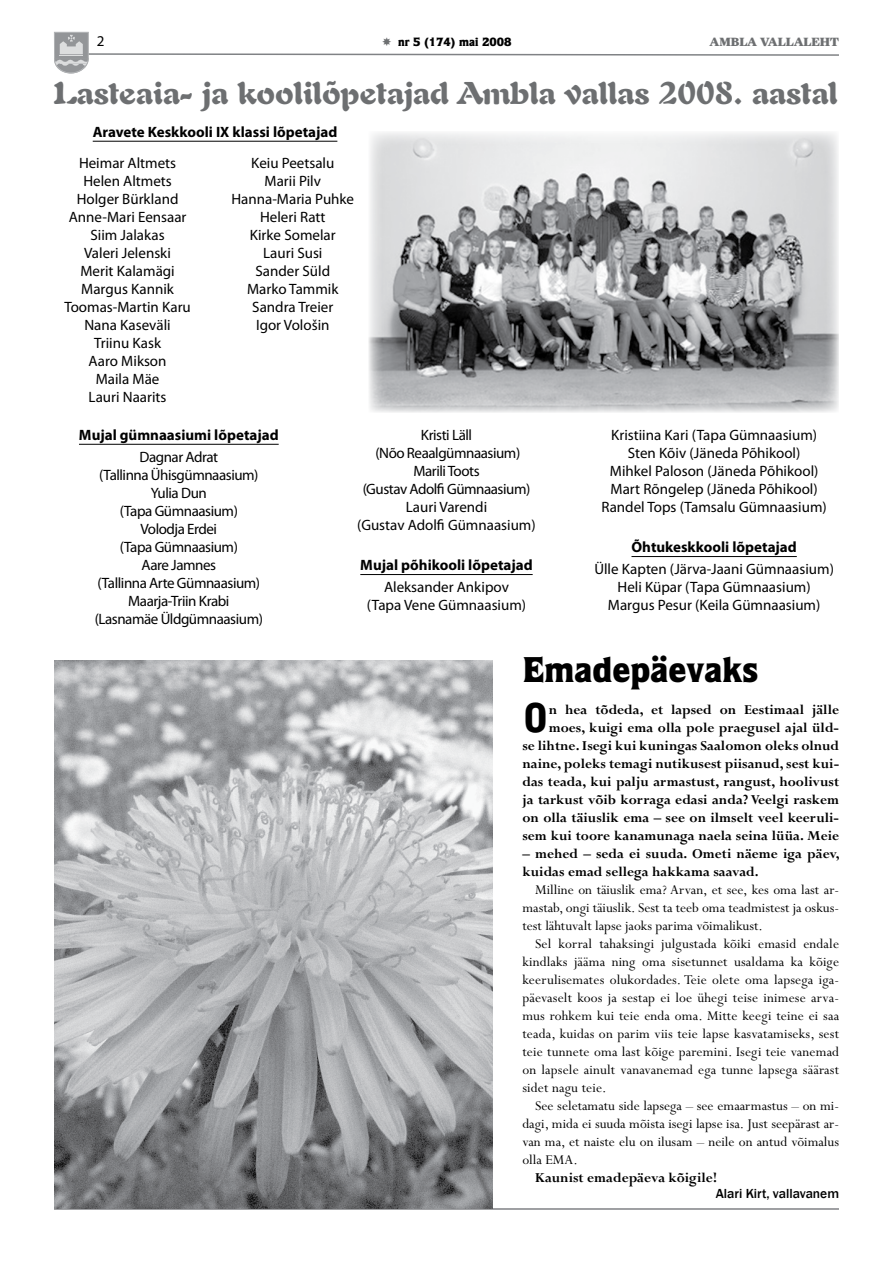
<style>
.page{position:relative;width:893px;height:1263px;background:#fff}
.page>*{position:absolute;margin:0;border:0;box-sizing:border-box;transform-origin:0 0}
.t1{font:900 39.45px "Bell Gothic Std";color:#000}
.t2{font:900 36px "Quorum Std";color:#000}
.t3{font:900 31.5px "Auriol LT Std";color:#6d6f71}
.t4{font:15px/18px "Perpetua Std";color:#000;text-align:justify}
.t5{font:15px/18px "Myriad Pro";color:#000;text-align:center}
.t6{font:700 15px/18px "Perpetua Std";color:#000;text-align:right}
.t7{font:15px/18px "Myriad Pro";letter-spacing:-.03em;color:#000;text-align:center}
.t8{font:700 15px "Myriad Pro";color:#000}
.t9{font:500 13.5px "Franklin Gothic";color:#000}
.t10{font:900 12px "Quorum Std";color:#000}
.t11{font:900 12px "Farnham Display";color:#6d6f71}
</style>
<div class="page">
<hr style="left:54px;top:1208px;width:785px;height:2px;background:#808285">
<div style="left:54px;top:32px;width:34px;height:27px;background:#939598;border:1px solid #b0b2b4"></div>
<img style="left:369px;top:132px;width:470px;height:281px">
<hr style="left:79px;top:444px;width:200px;height:1px;background:#000">
<hr style="left:360px;top:574px;width:173px;height:1px;background:#000">
<hr style="left:631px;top:556px;width:166px;height:1px;background:#000">
<hr style="left:93px;top:141px;width:244px;height:1px;background:#000">
<img style="left:54px;top:660px;width:438px;height:549px">
<svg style="left:54px;top:35px;width:785px;height:39px"></svg>
<p class="t5" style="left:97px;top:32px;width:9px">2</p>
<p class="t10" style="left:398px;top:34px;width:115px">nr 5 (174) mai 2008</p>
<p class="t11" style="left:709px;top:35px;width:131px">AMBLA VALLALEHT</p>
<h3 class="t3" style="left:54px;top:74px;width:785px">Lasteaia- ja koolilõpetajad Ambla vallas 2008. aastal</h3>
<p class="t8" style="left:93px;top:122px;width:246px">Aravete Keskkooli IX klassi lõpetajad</p>
<p class="t5" style="left:64px;top:154px;width:128px">Heimar Altmets<br>Helen Altmets<br>Holger Bürkland<br>Anne-Mari Eensaar<br>Siim Jalakas<br>Valeri Jelenski<br>Merit Kalamägi<br>Margus Kannik<br>Toomas-Martin Karu<br>Nana Kaseväli<br>Triinu Kask<br>Aaro Mikson<br>Maila Mäe<br>Lauri Naarits</p>
<p class="t5" style="left:231px;top:154px;width:124px">Keiu Peetsalu<br>Marii Pilv<br>Hanna-Maria Puhke<br>Heleri Ratt<br>Kirke Somelar<br>Lauri Susi<br>Sander Süld<br>Marko Tammik<br>Sandra Treier<br>Igor Vološin</p>
<p class="t8" style="left:79px;top:425px;width:201px">Mujal gümnaasiumi lõpetajad</p>
<p class="t7" style="left:95px;top:448px;width:170px">Dagnar Adrat<br>(Tallinna Ühisgümnaasium)<br>Yulia Dun<br>(Tapa Gümnaasium)<br>Volodja Erdei<br>(Tapa Gümnaasium)<br>Aare Jamnes<br>(Tallinna Arte Gümnaasium)<br>Maarja-Triin Krabi (Lasnamäe Üldgümnaasium)</p>
<p class="t7" style="left:357px;top:425px;width:180px">Kristi Läll<br>(Nõo Reaalgümnaasium)<br>Marili Toots<br>(Gustav Adolfi Gümnaasium)<br>Lauri Varendi<br>(Gustav Adolfi Gümnaasium)</p>
<p class="t8" style="left:360px;top:555px;width:174px">Mujal põhikooli lõpetajad</p>
<p class="t5" style="left:367px;top:578px;width:161px">Aleksander Ankipov (Tapa Vene Gümnaasium)</p>
<p class="t5" style="left:601px;top:425px;width:227px">Kristiina Kari (Tapa Gümnaasium)<br>Sten Kõiv (Jäneda Põhikool)<br>Mihkel Paloson (Jäneda Põhikool)<br>Mart Rõngelep (Jäneda Põhikool)<br>Randel Tops (Tamsalu Gümnaasium)</p>
<p class="t8" style="left:631px;top:537px;width:167px">Õhtukeskkooli lõpetajad</p>
<p class="t5" style="left:594px;top:560px;width:241px">Ülle Kapten (Järva-Jaani Gümnaasium)<br>Heli Küpar (Tapa Gümnaasium)<br>Margus Pesur (Keila Gümnaasium)</p>
<h2 class="t2" style="left:522px;top:647px;width:238px">Emadepäevaks</h2>
<h1 class="t1" style="left:522px;top:695px;width:28px">O</h1>
<p class="t6" style="left:522px;top:701px;width:318px">n hea tõdeda, et lapsed on Eestimaal jälle moes, kuigi ema olla pole praegusel ajal üld-<br>se lihtne. Isegi kui kuningas Saalomon oleks olnud naine, poleks temagi nutikusest piisanud, sest kui&shy;das teada, kui palju armastust, rangust, hoolivust ja tarkust võib korraga edasi anda? Veelgi raskem on olla täiuslik ema – see on ilmselt veel keeruli&shy;sem kui toore kanamunaga naela seina lüüa. Meie</p>
<p class="t6" style="left:522px;top:845px;width:319px;text-align:left">– mehed – seda ei suuda. Ometi näeme iga päev, kuidas emad sellega hakkama saavad.</p>
<p class="t4" style="left:522px;top:881px;width:318px;text-indent:13px">Milline on täiuslik ema? Arvan, et see, kes oma last ar&shy;mastab, ongi täiuslik. Sest ta teeb oma teadmistest ja oskus&shy;test lähtuvalt lapse jaoks parima võimalikust.</p>
<p class="t4" style="left:522px;top:935px;width:318px;text-indent:13px">Sel korral tahaksingi julgustada kõiki emasid endale kindlaks jääma ning oma sisetunnet usaldama ka kõige keerulisemates olukordades. Teie olete oma lapsega iga&shy;päevaselt koos ja sestap ei loe ühegi teise inimese arva&shy;mus rohkem kui teie enda oma. Mitte keegi teine ei saa teada, kuidas on parim viis teie lapse kasvatamiseks, sest teie tunnete oma last kõige paremini. Isegi teie vanemad on lapsele ainult vanavanemad ega tunne lapsega säärast sidet nagu teie.</p>
<p class="t4" style="left:522px;top:1097px;width:318px;text-indent:13px">See seletamatu side lapsega – see emaarmastus – on mi&shy;dagi, mida ei suuda mõista isegi lapse isa. Just seepärast ar&shy;van ma, et naiste elu on ilusam – neile on antud võimalus olla EMA.</p>
<p class="t6" style="left:535px;top:1169px;width:183px">Kaunist emadepäeva kõigile!</p>
<p class="t9" style="left:716px;top:1185px;width:125px">Alari Kirt, vallavanem</p>
</div>
